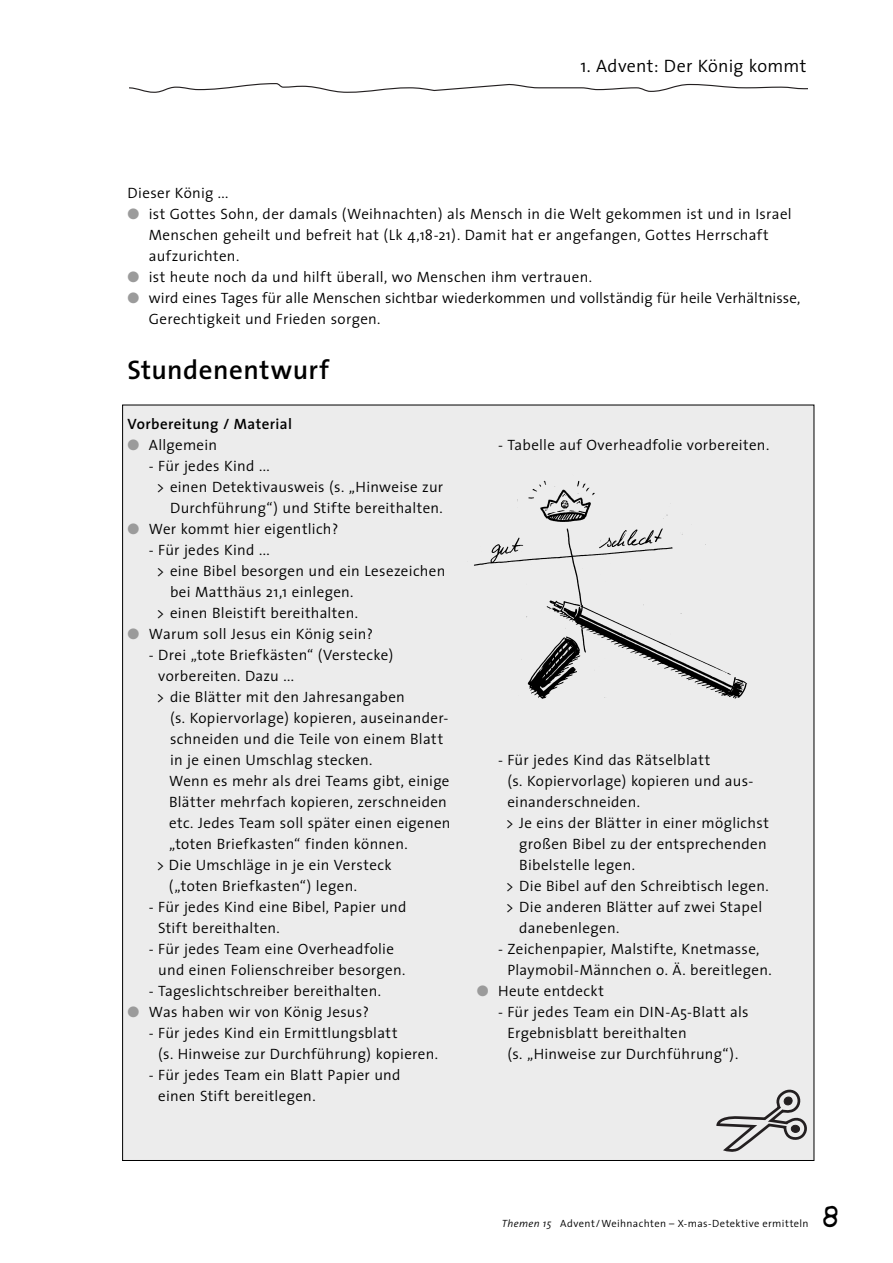
<style>
.page{position:relative;width:893px;height:1263px;background:#fff}
.page>*{position:absolute;margin:0;border:0;box-sizing:border-box;transform-origin:0 0}
.t1{font:36px "Providence";color:#000}
.t2{font:600 27px "The Sans";letter-spacing:.02em;color:#000}
.t3{font:300 18px "The Sans";letter-spacing:.015em;color:#000}
.t4{font:300 15px/21px "The Sans";letter-spacing:.02em;color:#000}
.t5{font:600 15px "The Sans";letter-spacing:.025em;color:#000}
.t6{font:300 10.5px "The Sans";letter-spacing:.035em;color:#000}
.s1{color:#9b9b9b}
.s2{font-style:italic}
</style>
<div class="page">
<svg style="left:129px;top:83px;width:679px;height:10px"></svg>
<div style="left:123px;top:405px;width:691px;height:755px;background:#ececec"></div>
<svg style="left:716px;top:1090px;width:91px;height:62px"></svg>
<div style="left:791px;top:1125px;width:9px;height:8px;background:#231f20;border-radius:50%"></div>
<div style="left:791px;top:1125px;width:9px;height:8px;border:1px solid #231f20;border-radius:50%"></div>
<img style="left:474px;top:480px;width:273px;height:219px">
<p class="t3" style="left:580px;top:58px;width:227px">1. Advent: Der König kommt</p>
<p class="t4" style="left:128px;top:183px;width:102px">Dieser König ...</p>
<p class="t4" style="left:149px;top:204px;width:644px;text-indent:-21px"><span class="s1">●</span> ist Gottes Sohn, der damals (Weihnachten) als Mensch in die Welt gekommen ist und in Israel<br>Menschen geheilt und befreit hat (Lk 4,18-21). Damit hat er angefangen, Gottes Herrschaft aufzurichten.</p>
<p class="t4" style="left:128px;top:267px;width:466px"><span class="s1">●</span> ist heute noch da und hilft überall, wo Menschen ihm vertrauen.</p>
<p class="t4" style="left:149px;top:288px;width:653px;text-indent:-21px"><span class="s1">●</span> wird eines Tages für alle Menschen sichtbar wiederkommen und vollständig für heile Verhältnisse,<br>Gerechtigkeit und Frieden sorgen.</p>
<h2 class="t2" style="left:128px;top:359px;width:203px">Stundenentwurf</h2>
<p class="t5" style="left:128px;top:417px;width:166px">Vorbereitung / Material</p>
<p class="t4" style="left:128px;top:435px;width:91px"><span class="s1">●</span> Allgemein</p>
<p class="t4" style="left:149px;top:456px;width:122px">- Für jedes Kind ...</p>
<p class="t4" style="left:157px;top:477px;width:288px">&gt; einen Detektivausweis (s. „Hinweise zur</p>
<p class="t4" style="left:170px;top:498px;width:274px">Durchführung“) und Stifte bereithalten.</p>
<p class="t4" style="left:128px;top:519px;width:212px"><span class="s1">●</span> Wer kommt hier eigentlich?</p>
<p class="t4" style="left:149px;top:540px;width:122px">- Für jedes Kind ...</p>
<p class="t4" style="left:157px;top:561px;width:290px">&gt; eine Bibel besorgen und ein Lesezeichen</p>
<p class="t4" style="left:170px;top:582px;width:185px">bei Matthäus 21,1 einlegen.</p>
<p class="t4" style="left:157px;top:603px;width:203px">&gt; einen Bleistift bereithalten.</p>
<p class="t4" style="left:128px;top:624px;width:247px"><span class="s1">●</span> Warum soll Jesus ein König sein?</p>
<p class="t4" style="left:149px;top:645px;width:246px">- Drei „tote Briefkästen“ (Verstecke)</p>
<p class="t4" style="left:158px;top:666px;width:137px">vor bereiten. Dazu ...</p>
<p class="t4" style="left:157px;top:687px;width:249px">&gt; die Blätter mit den Jahresangaben</p>
<p class="t4" style="left:170px;top:708px;width:280px">(s. Kopiervorlage) kopieren, auseinander-</p>
<p class="t4" style="left:170px;top:729px;width:275px">schneiden und die Teile von einem Blatt</p>
<p class="t4" style="left:170px;top:750px;width:204px">in je einen Umschlag stecken.</p>
<p class="t4" style="left:169px;top:771px;width:282px">Wenn es mehr als drei Teams gibt, einige</p>
<p class="t4" style="left:169px;top:792px;width:279px">Blätter mehrfach kopieren, zerschneiden</p>
<p class="t4" style="left:169px;top:813px;width:283px">etc. Jedes Team soll später einen eigenen</p>
<p class="t4" style="left:169px;top:834px;width:240px">„toten Briefkasten“ finden können.</p>
<p class="t4" style="left:157px;top:855px;width:236px">&gt; Die Umschläge in je ein Versteck</p>
<p class="t4" style="left:169px;top:876px;width:190px">(„toten Briefkasten“) legen.</p>
<p class="t4" style="left:158px;top:897px;width:250px;text-indent:-9px">- Für jedes Kind eine Bibel, Papier und<br>Stift bereithalten.</p>
<p class="t4" style="left:158px;top:939px;width:249px;text-indent:-9px">- Für jedes Team eine Overheadfolie und einen Folienschreiber besorgen.</p>
<p class="t4" style="left:149px;top:981px;width:234px">- Tageslichtschreiber bereithalten.</p>
<p class="t4" style="left:128px;top:1002px;width:243px"><span class="s1">●</span> Was haben wir von König Jesus?</p>
<p class="t4" style="left:158px;top:1023px;width:281px;text-indent:-9px">- Für jedes Kind ein Ermittlungsblatt<br>(s. Hinweise zur Durchführung) kopieren.</p>
<p class="t4" style="left:158px;top:1065px;width:244px;text-indent:-9px">- Für jedes Team ein Blatt Papier und einen Stift bereitlegen.</p>
<p class="t4" style="left:498px;top:435px;width:273px">- Tabelle auf Overheadfolie vorbereiten.</p>
<p class="t4" style="left:498px;top:750px;width:214px">- Für jedes Kind das Rätselblatt</p>
<p class="t4" style="left:507px;top:771px;width:247px">(s. Kopiervorlage) kopieren und aus-</p>
<p class="t4" style="left:507px;top:792px;width:134px">einanderschneiden.</p>
<p class="t4" style="left:506px;top:813px;width:264px">&gt; Je eins der Blätter in einer möglichst</p>
<p class="t4" style="left:519px;top:834px;width:249px">großen Bibel zu der entsprechenden</p>
<p class="t4" style="left:519px;top:855px;width:117px">Bibelstelle legen.</p>
<p class="t4" style="left:506px;top:876px;width:264px">&gt; Die Bibel auf den Schreibtisch legen.</p>
<p class="t4" style="left:506px;top:897px;width:258px">&gt; Die anderen Blätter auf zwei Stapel</p>
<p class="t4" style="left:519px;top:918px;width:101px">danebenlegen.</p>
<p class="t4" style="left:507px;top:939px;width:266px;text-indent:-9px">- Zeichenpapier, Malstifte, Knetmasse,<br>Playmobil-Männchen o. Ä. bereitlegen.</p>
<p class="t4" style="left:477px;top:981px;width:129px"><span class="s1">●</span> Heute entdeckt</p>
<p class="t4" style="left:507px;top:1002px;width:243px;text-indent:-9px">- Für jedes Team ein DIN-A5-Blatt als<br>Ergebnisblatt bereithalten<br>(s. „Hinweise zur Durchführung“).</p>
<p class="t6" style="left:502px;top:1219px;width:308px"><span class="s2">Themen 15</span> Advent / Weihnachten – X-mas-Detektive ermitteln</p>
<h1 class="t1" style="left:820px;top:1201px;width:22px">8</h1>
</div>
